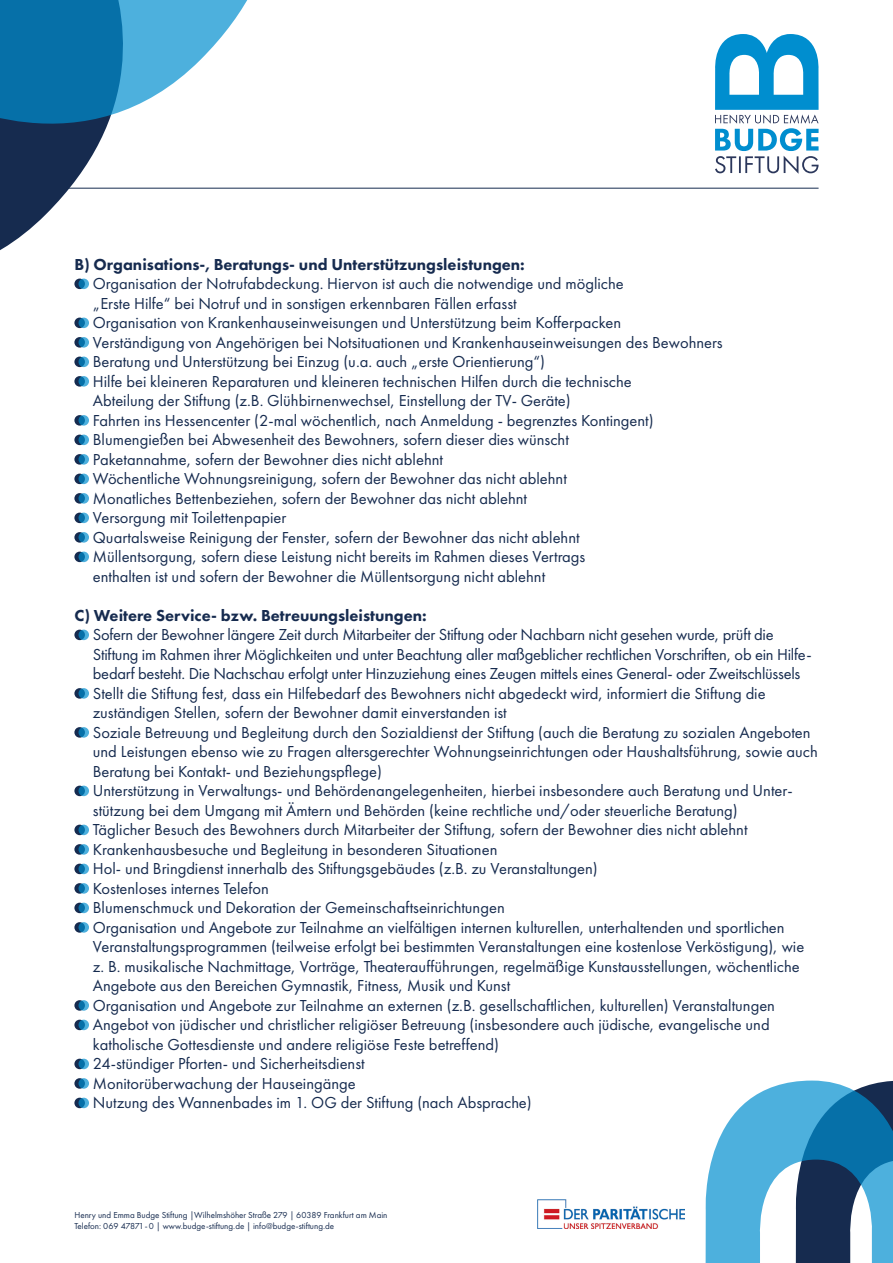
<style>
.page{position:relative;width:893px;height:1263px;background:#fff}
.page>*{position:absolute;margin:0;border:0;box-sizing:border-box;transform-origin:0 0}
.t1{font:16.5px/19.5px "Futura PT";color:#162b4f}
.t2{font:800 16.5px "Futura PT";color:#162b4f}
.t3{font:9px/10.8px "Futura PT";color:#162b4f}
</style>
<div class="page">
<hr style="left:22px;top:188px;width:797px;height:1px;background:#162b4f">
<svg style="left:0;top:0;width:284px;height:250px"></svg>
<svg style="left:715px;top:34px;width:104px;height:140px"></svg>
<svg style="left:74px;top:279px;width:11px;height:10px"></svg>
<svg style="left:79px;top:279px;width:10px;height:10px"></svg>
<svg style="left:74px;top:318px;width:11px;height:10px"></svg>
<svg style="left:79px;top:318px;width:10px;height:10px"></svg>
<svg style="left:74px;top:337px;width:11px;height:11px"></svg>
<svg style="left:79px;top:337px;width:10px;height:11px"></svg>
<svg style="left:74px;top:357px;width:11px;height:10px"></svg>
<svg style="left:79px;top:357px;width:10px;height:10px"></svg>
<svg style="left:74px;top:376px;width:11px;height:11px"></svg>
<svg style="left:79px;top:376px;width:10px;height:11px"></svg>
<svg style="left:74px;top:415px;width:11px;height:11px"></svg>
<svg style="left:79px;top:415px;width:10px;height:11px"></svg>
<svg style="left:74px;top:435px;width:11px;height:10px"></svg>
<svg style="left:79px;top:435px;width:10px;height:10px"></svg>
<svg style="left:74px;top:454px;width:11px;height:11px"></svg>
<svg style="left:79px;top:454px;width:10px;height:11px"></svg>
<svg style="left:74px;top:474px;width:11px;height:10px"></svg>
<svg style="left:79px;top:474px;width:10px;height:10px"></svg>
<svg style="left:74px;top:493px;width:11px;height:11px"></svg>
<svg style="left:79px;top:493px;width:10px;height:11px"></svg>
<svg style="left:74px;top:513px;width:11px;height:10px"></svg>
<svg style="left:79px;top:513px;width:10px;height:10px"></svg>
<svg style="left:74px;top:532px;width:11px;height:11px"></svg>
<svg style="left:79px;top:532px;width:10px;height:11px"></svg>
<svg style="left:74px;top:552px;width:11px;height:10px"></svg>
<svg style="left:79px;top:552px;width:10px;height:10px"></svg>
<svg style="left:74px;top:630px;width:11px;height:10px"></svg>
<svg style="left:79px;top:630px;width:10px;height:10px"></svg>
<svg style="left:74px;top:688px;width:11px;height:11px"></svg>
<svg style="left:79px;top:688px;width:10px;height:11px"></svg>
<svg style="left:74px;top:727px;width:11px;height:11px"></svg>
<svg style="left:79px;top:727px;width:10px;height:11px"></svg>
<svg style="left:74px;top:786px;width:11px;height:10px"></svg>
<svg style="left:79px;top:786px;width:10px;height:10px"></svg>
<svg style="left:74px;top:825px;width:11px;height:10px"></svg>
<svg style="left:79px;top:825px;width:10px;height:10px"></svg>
<svg style="left:74px;top:844px;width:11px;height:11px"></svg>
<svg style="left:79px;top:844px;width:10px;height:11px"></svg>
<svg style="left:74px;top:864px;width:11px;height:10px"></svg>
<svg style="left:79px;top:864px;width:10px;height:10px"></svg>
<svg style="left:74px;top:883px;width:11px;height:11px"></svg>
<svg style="left:79px;top:883px;width:10px;height:11px"></svg>
<svg style="left:74px;top:903px;width:11px;height:10px"></svg>
<svg style="left:79px;top:903px;width:10px;height:10px"></svg>
<svg style="left:74px;top:922px;width:11px;height:11px"></svg>
<svg style="left:79px;top:922px;width:10px;height:11px"></svg>
<svg style="left:74px;top:1000px;width:11px;height:11px"></svg>
<svg style="left:79px;top:1000px;width:10px;height:11px"></svg>
<svg style="left:74px;top:1020px;width:11px;height:10px"></svg>
<svg style="left:79px;top:1020px;width:10px;height:10px"></svg>
<svg style="left:74px;top:1059px;width:11px;height:10px"></svg>
<svg style="left:79px;top:1059px;width:10px;height:10px"></svg>
<svg style="left:74px;top:1078px;width:11px;height:11px"></svg>
<svg style="left:79px;top:1078px;width:10px;height:11px"></svg>
<svg style="left:74px;top:1098px;width:11px;height:10px"></svg>
<svg style="left:79px;top:1098px;width:10px;height:10px"></svg>
<svg style="left:705px;top:1080px;width:188px;height:183px"></svg>
<img style="left:538px;top:1200px;width:147px;height:29px">
<p class="t2" style="left:74px;top:254px;width:452px">B) Organisations-, Beratungs- und Unterstützungsleistungen:</p>
<p class="t1" style="left:93px;top:274px;width:631px">Organisation der Notrufabdeckung. Hiervon ist auch die notwendige und mögliche<br>„Erste Hilfe“ bei Notruf und in sonstigen erkennbaren Fällen erfasst<br>Organisation von Krankenhauseinweisungen und Unterstützung beim Kofferpacken<br>Verständigung von Angehörigen bei Notsituationen und Krankenhauseinweisungen des Bewohners Beratung und Unterstützung bei Einzug (u.a. auch „erste Orientierung“)<br>Hilfe bei kleineren Reparaturen und kleineren technischen Hilfen durch die technische<br>Abteilung der Stiftung (z.B. Glühbirnenwechsel, Einstellung der TV- Geräte)<br>Fahrten ins Hessencenter (2-mal wöchentlich, nach Anmeldung - begrenztes Kontingent)<br>Blumengießen bei Abwesenheit des Bewohners, sofern dieser dies wünscht<br>Paketannahme, sofern der Bewohner dies nicht ablehnt<br>Wöchentliche Wohnungsreinigung, sofern der Bewohner das nicht ablehnt<br>Monatliches Bettenbeziehen, sofern der Bewohner das nicht ablehnt<br>Versorgung mit Toilettenpapier<br>Quartalsweise Reinigung der Fenster, sofern der Bewohner das nicht ablehnt<br>Müllentsorgung, sofern diese Leistung nicht bereits im Rahmen dieses Vertrags<br>enthalten ist und sofern der Bewohner die Müllentsorgung nicht ablehnt</p>
<p class="t2" style="left:74px;top:605px;width:354px">C) Weitere Service- bzw. Betreuungsleistungen:</p>
<p class="t1" style="left:93px;top:625px;width:726px">Sofern der Bewohner längere Zeit durch Mitarbeiter der Stiftung oder Nachbarn nicht gesehen wurde, prüft die Stiftung im Rahmen ihrer Möglichkeiten und unter Beachtung aller maßgeblicher rechtlichen Vorschriften, ob ein Hilfe&shy;bedarf besteht. Die Nachschau erfolgt unter Hinzuziehung eines Zeugen mittels eines General- oder Zweitschlüssels Stellt die Stiftung fest, dass ein Hilfebedarf des Bewohners nicht abgedeckt wird, informiert die Stiftung die zuständigen Stellen, sofern der Bewohner damit einverstanden ist<br>Soziale Betreuung und Begleitung durch den Sozialdienst der Stiftung (auch die Beratung zu sozialen Angeboten und Leistungen ebenso wie zu Fragen altersgerechter Wohnungseinrichtungen oder Haushaltsführung, sowie auch Beratung bei Kontakt- und Beziehungspflege)<br>Unterstützung in Verwaltungs- und Behördenangelegenheiten, hierbei insbesondere auch Beratung und Unter&shy;stützung bei dem Umgang mit Ämtern und Behörden (keine rechtliche und/oder steuerliche Beratung)<br>Täglicher Besuch des Bewohners durch Mitarbeiter der Stiftung, sofern der Bewohner dies nicht ablehnt Krankenhausbesuche und Begleitung in besonderen Situationen<br>Hol- und Bringdienst innerhalb des Stiftungsgebäudes (z.B. zu Veranstaltungen)<br>Kostenloses internes Telefon<br>Blumenschmuck und Dekoration der Gemeinschaftseinrichtungen<br>Organisation und Angebote zur Teilnahme an vielfältigen internen kulturellen, unterhaltenden und sportlichen Veranstaltungsprogrammen (teilweise erfolgt bei bestimmten Veranstaltungen eine kostenlose Verköstigung), wie z. B. musikalische Nachmittage, Vorträge, Theateraufführungen, regelmäßige Kunstausstellungen, wöchentliche Angebote aus den Bereichen Gymnastik, Fitness, Musik und Kunst<br>Organisation und Angebote zur Teilnahme an externen (z.B. gesellschaftlichen, kulturellen) Veranstaltungen Angebot von jüdischer und christlicher religiöser Betreuung (insbesondere auch jüdische, evangelische und katholische Gottesdienste und andere religiöse Feste betreffend)<br>24-stündiger Pforten- und Sicherheitsdienst<br>Monitorüberwachung der Hauseingänge<br>Nutzung des Wannenbades im 1. OG der Stiftung (nach Absprache)</p>
<p class="t3" style="left:74px;top:1210px;width:315px">Henry und Emma Budge Stiftung |Wilhelmshöher Straße 279 | 60389 Frankfurt am Main<br>Telefon: 069 47871-0 | www.budge-stiftung.de | info@budge-stiftung.de</p>
</div>
